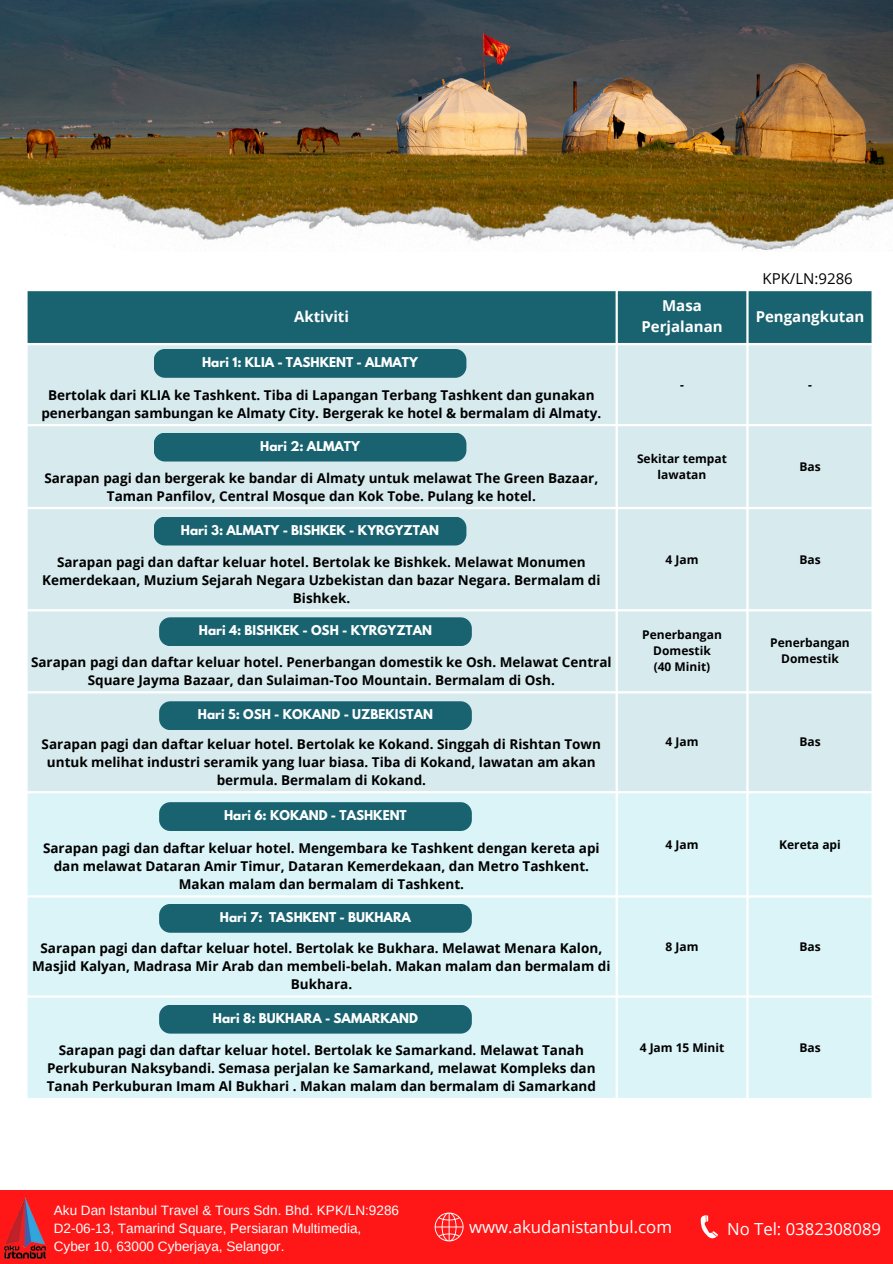
<style>
.page{position:relative;width:893px;height:1264px;background:#fff}
.page>*{position:absolute;margin:0;border:0;box-sizing:border-box;transform-origin:0 0}
.t1{font:16.8px "Open Sans";color:#fff}
.t2{font:16.65px "Open Sans";color:#fff}
.t3{font:700 15px/21px "Open Sans";color:#fff;text-align:center}
.t4{font:15px "Open Sans";color:#000}
.t5{font:700 13.5px/18px "Open Sans";color:#000;text-align:center}
.t6{font:13.5px/18px "Arimo";color:#fff}
.t7{font:700 12px "League Spartan";color:#fff}
.t8{font:700 12px/16px "Open Sans";color:#000;text-align:center}
</style>
<div class="page">
<div style="left:28px;top:291px;width:843px;height:52px;background:#196370"></div>
<div style="left:28px;top:345px;width:843px;height:446px;background:#d7ebef"></div>
<div style="left:28px;top:793px;width:843px;height:304px;background:#daf4f8"></div>
<div style="left:154px;top:349px;width:312px;height:29px;background:#196370;border-radius:11px"></div>
<div style="left:154px;top:516px;width:312px;height:29px;background:#196370;border-radius:11px"></div>
<div style="left:159px;top:617px;width:313px;height:29px;background:#196370;border-radius:11px"></div>
<div style="left:159px;top:701px;width:313px;height:29px;background:#196370;border-radius:11px"></div>
<div style="left:159px;top:802px;width:313px;height:29px;background:#196370;border-radius:11px"></div>
<div style="left:159px;top:903px;width:313px;height:29px;background:#196370;border-radius:11px"></div>
<div style="left:159px;top:1004px;width:313px;height:29px;background:#196370;border-radius:11px"></div>
<img style="left:0;top:0;width:892px;height:184px">
<img style="left:0;top:184px;width:892px;height:66px">
<div style="left:154px;top:432px;width:312px;height:29px;background:#196370;border-radius:11px"></div>
<div style="left:0;top:1190px;width:892px;height:73px;background:#ff1616"></div>
<svg style="left:700px;top:1215px;width:17px;height:23px"></svg>
<svg style="left:434px;top:1212px;width:29px;height:29px"></svg>
<img style="left:5px;top:1197px;width:40px;height:62px">
<p class="t4" style="left:762px;top:268px;width:92px">KPK/LN:9286</p>
<p class="t3" style="left:294px;top:305px;width:56px">Aktiviti</p>
<h2 class="t3" style="left:641px;top:294px;width:83px">Masa<br>Perjalanan</h2>
<p class="t3" style="left:755px;top:305px;width:110px">Pengangkutan</p>
<p class="t7" style="left:202px;top:356px;width:217px">Hari 1: KLIA - TASHKENT - ALMATY</p>
<p class="t5" style="left:41px;top:386px;width:561px">Bertolak dari KLIA ke Tashkent. Tiba di Lapangan Terbang Tashkent dan gunakan penerbangan sambungan ke Almaty City. Bergerak ke hotel &amp; bermalam di Almaty.</p>
<p class="t7" style="left:260px;top:440px;width:101px">Hari 2: ALMATY</p>
<p class="t5" style="left:44px;top:469px;width:555px">Sarapan pagi dan bergerak ke bandar di Almaty untuk melawat The Green Bazaar,<br>Taman Panfilov, Central Mosque dan Kok Tobe. Pulang ke hotel.</p>
<p class="t7" style="left:181px;top:524px;width:260px">Hari 3: ALMATY - BISHKEK - KYRGYZTAN</p>
<p class="t8" style="left:680px;top:376px;width:5px">-</p>
<p class="t8" style="left:808px;top:376px;width:5px">-</p>
<p class="t8" style="left:637px;top:450px;width:91px">Sekitar tempat lawatan</p>
<p class="t8" style="left:799px;top:458px;width:23px">Bas</p>
<p class="t5" style="left:42px;top:552px;width:560px">Sarapan pagi dan daftar keluar hotel. Bertolak ke Bishkek. Melawat Monumen<br>Kemerdekaan, Muzium Sejarah Negara Uzbekistan dan bazar Negara. Bermalam di<br>Bishkek.</p>
<p class="t8" style="left:665px;top:551px;width:34px">4 Jam</p>
<p class="t8" style="left:799px;top:551px;width:23px">Bas</p>
<p class="t7" style="left:199px;top:624px;width:234px">Hari 4: BISHKEK - OSH - KYRGYZTAN</p>
<p class="t5" style="left:31px;top:653px;width:582px">Sarapan pagi dan daftar keluar hotel. Penerbangan domestik ke Osh. Melawat Central<br>Square Jayma Bazaar, dan Sulaiman-Too Mountain. Bermalam di Osh.</p>
<p class="t7" style="left:198px;top:708px;width:236px">Hari 5: OSH - KOKAND - UZBEKISTAN</p>
<p class="t8" style="left:642px;top:626px;width:81px">Penerbangan<br>Domestik</p>
<p class="t8" style="left:653px;top:658px;width:58px">(40 Minit)</p>
<p class="t8" style="left:770px;top:634px;width:81px">Penerbangan<br>Domestik</p>
<p class="t5" style="left:42px;top:735px;width:561px">Sarapan pagi dan daftar keluar hotel. Bertolak ke Kokand. Singgah di Rishtan Town untuk melihat industri seramik yang luar biasa. Tiba di Kokand, lawatan am akan bermula. Bermalam di Kokand.</p>
<p class="t8" style="left:665px;top:733px;width:34px">4 Jam</p>
<p class="t8" style="left:799px;top:733px;width:23px">Bas</p>
<p class="t7" style="left:224px;top:809px;width:184px">Hari 6: KOKAND - TASHKENT</p>
<p class="t5" style="left:43px;top:838px;width:558px">Sarapan pagi dan daftar keluar hotel. Mengembara ke Tashkent dengan kereta api dan melawat Dataran Amir Timur, Dataran Kemerdekaan, dan Metro Tashkent.<br>Makan malam dan bermalam di Tashkent.</p>
<p class="t8" style="left:665px;top:836px;width:34px">4 Jam</p>
<p class="t8" style="left:779px;top:836px;width:63px">Kereta api</p>
<p class="t7" style="left:220px;top:911px;width:193px">Hari 7: TASHKENT - BUKHARA</p>
<p class="t5" style="left:32px;top:939px;width:580px">Sarapan pagi dan daftar keluar hotel. Bertolak ke Bukhara. Melawat Menara Kalon,<br>Masjid Kalyan, Madrasa Mir Arab dan membeli-belah. Makan malam dan bermalam di<br>Bukhara.</p>
<p class="t8" style="left:665px;top:938px;width:34px">8 Jam</p>
<p class="t8" style="left:799px;top:938px;width:23px">Bas</p>
<p class="t7" style="left:213px;top:1011px;width:206px">Hari 8: BUKHARA - SAMARKAND</p>
<p class="t5" style="left:47px;top:1041px;width:550px">Sarapan pagi dan daftar keluar hotel. Bertolak ke Samarkand. Melawat Tanah<br>Perkuburan Naksybandi. Semasa perjalan ke Samarkand, melawat Kompleks dan<br>Tanah Perkuburan Imam Al Bukhari . Makan malam dan bermalam di Samarkand</p>
<p class="t8" style="left:639px;top:1039px;width:86px">4 Jam 15 Minit</p>
<p class="t8" style="left:799px;top:1039px;width:23px">Bas</p>
<p class="t6" style="left:54px;top:1201px;width:347px">Aku Dan Istanbul Travel &amp; Tours Sdn. Bhd. KPK/LN:9286<br>D2-06-13, Tamarind Square, Persiaran Multimedia,<br>Cyber 10, 63000 Cyberjaya, Selangor.</p>
<p class="t1" style="left:427px;top:1211px;width:204px">www.akudanistanbul.com</p>
<h1 class="t1" style="left:469px;top:1214px;width:204px">www.akudanistanbul.com</h1>
<h1 class="t2" style="left:727px;top:1216px;width:155px">No Tel: 0382308089</h1>
</div>
